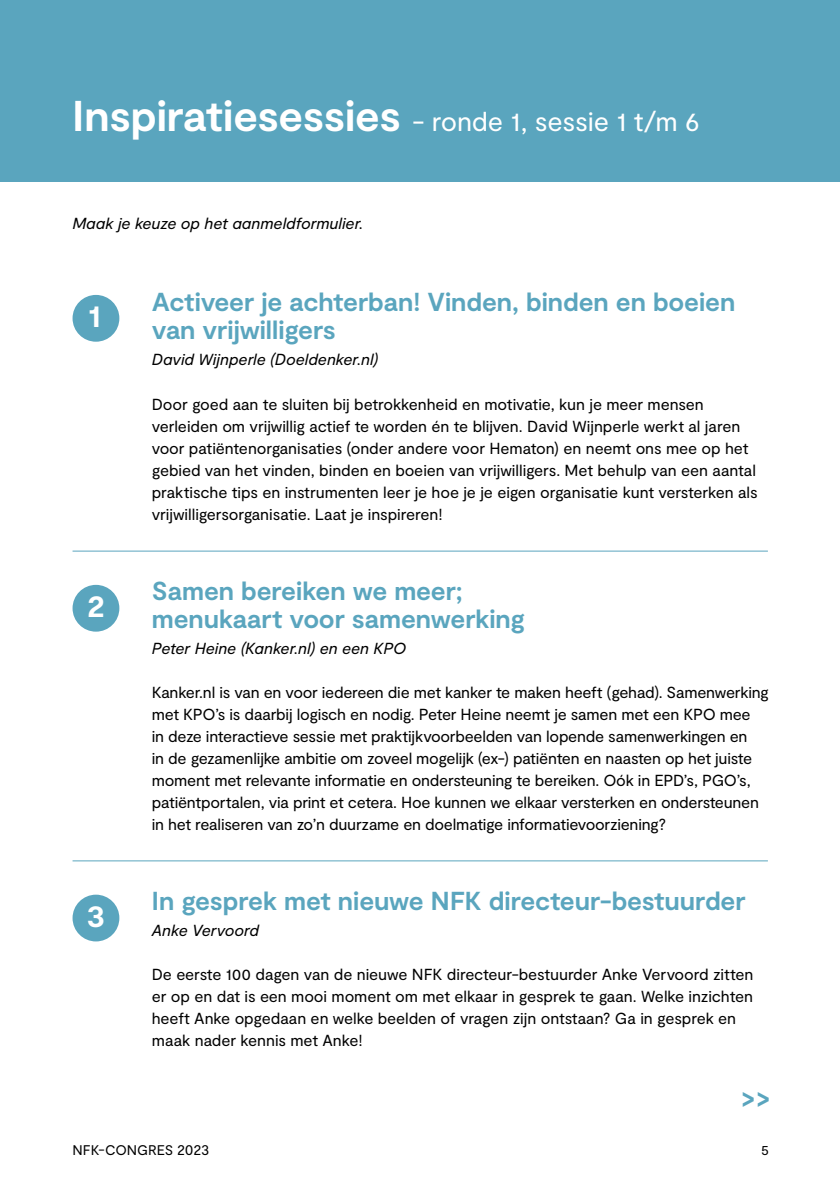
<style>
.page{position:relative;width:840px;height:1191px;background:#fff}
.page>*{position:absolute;margin:0;border:0;box-sizing:border-box;transform-origin:0 0}
.t1{font:700 32px "Moderat";color:#fff}
.t2{font:27px "Moderat";letter-spacing:-.01em;color:#fff}
.t3{font:700 26px/28px "Moderat";letter-spacing:-.005em;color:#5aa5be}
.t4{font:16px/22px "Moderat";letter-spacing:-.015em;color:#000}
.t5{font:italic 16px "Moderat";letter-spacing:-.005em;color:#000}
.t6{font:14px "Moderat";letter-spacing:-.005em;color:#000}
.s1{font-weight:700;font-size:43px}
</style>
<div class="page">
<div style="left:0;top:0;width:839px;height:181px;background:#5aa5be"></div>
<hr style="left:72px;top:551px;width:695px;height:1px;background:#5aa5be">
<hr style="left:72px;top:860px;width:695px;height:1px;background:#5aa5be">
<div style="left:72px;top:295px;width:47px;height:47px;background:#5aa5be;border-radius:50%"></div>
<div style="left:72px;top:585px;width:47px;height:46px;background:#5aa5be;border-radius:50%"></div>
<div style="left:72px;top:894px;width:47px;height:47px;background:#5aa5be;border-radius:50%"></div>
<h2 class="t2" style="left:72px;top:105px;width:628px"><span class="s1">Inspiratiesessies</span> - ronde 1, sessie 1 t/m 6</h2>
<p class="t5" style="left:72px;top:214px;width:292px">Maak je keuze op het aanmeldformulier.</p>
<h1 class="t1" style="left:88px;top:297px;width:14px">1</h1>
<h1 class="t1" style="left:87px;top:587px;width:19px">2</h1>
<h1 class="t1" style="left:86px;top:897px;width:20px">3</h1>
<h3 class="t3" style="left:152px;top:290px;width:584px">Activeer je achterban! Vinden, binden en boeien van vrijwilligers</h3>
<p class="t5" style="left:152px;top:350px;width:228px">David Wijnperle (Doeldenker.nl)</p>
<p class="t4" style="left:152px;top:393px;width:607px">Door goed aan te sluiten bij betrokkenheid en motivatie, kun je meer mensen verleiden om vrijwillig actief te worden én te blijven. David Wijnperle werkt al jaren voor patiëntenorganisaties (onder andere voor Hematon) en neemt ons mee op het gebied van het vinden, binden en boeien van vrijwilligers. Met behulp van een aantal praktische tips en instrumenten leer je hoe je je eigen organisatie kunt versterken als vrijwilligersorganisatie. Laat je inspireren!</p>
<h3 class="t3" style="left:152px;top:578px;width:374px">Samen bereiken we meer; menukaart voor samenwerking</h3>
<p class="t5" style="left:152px;top:638px;width:256px">Peter Heine (Kanker.nl) en een KPO</p>
<p class="t4" style="left:152px;top:681px;width:618px">Kanker.nl is van en voor iedereen die met kanker te maken heeft (gehad). Samenwerking met KPO’s is daarbij logisch en nodig. Peter Heine neemt je samen met een KPO mee<br>in deze interactieve sessie met praktijkvoorbeelden van lopende samenwerkingen en<br>in de gezamenlijke ambitie om zoveel mogelijk (ex-) patiënten en naasten op het juiste moment met relevante informatie en ondersteuning te bereiken. Oók in EPD’s, PGO’s, patiëntportalen, via print et cetera. Hoe kunnen we elkaar versterken en ondersteunen in het realiseren van zo’n duurzame en doelmatige informatievoorziening?</p>
<h3 class="t3" style="left:152px;top:888px;width:595px">In gesprek met nieuwe NFK directeur-bestuurder</h3>
<p class="t5" style="left:152px;top:920px;width:109px">Anke Vervoord</p>
<p class="t4" style="left:152px;top:963px;width:603px">De eerste 100 dagen van de nieuwe NFK directeur-bestuurder Anke Vervoord zitten er op en dat is een mooi moment om met elkaar in gesprek te gaan. Welke inzichten heeft Anke opgedaan en welke beelden of vragen zijn ontstaan? Ga in gesprek en maak nader kennis met Anke!</p>
<h3 class="t3" style="left:740px;top:1085px;width:32px">&gt;&gt;</h3>
<p class="t6" style="left:72px;top:1142px;width:138px">NFK-CONGRES 2023</p>
<p class="t6" style="left:760px;top:1142px;width:9px">5</p>
</div>
